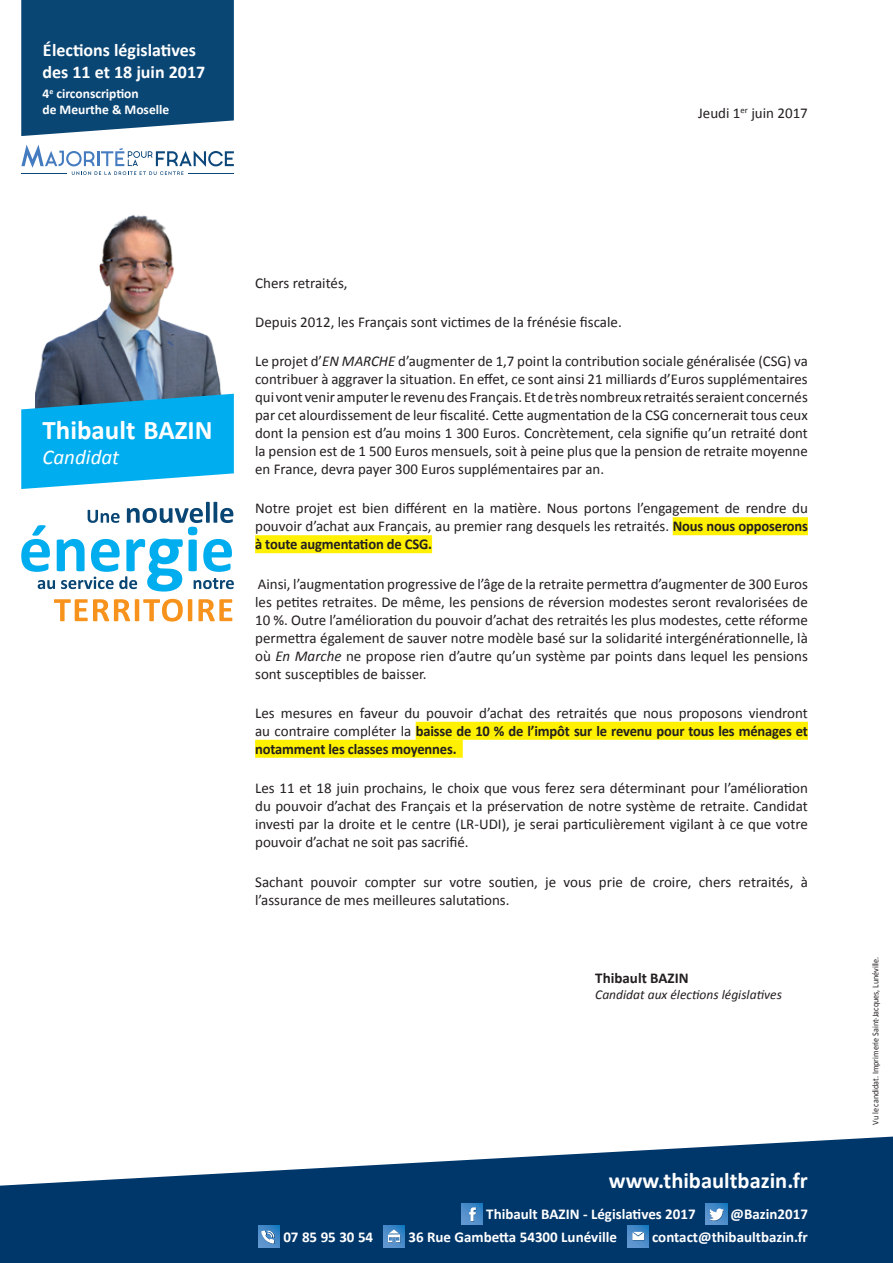
<style>
.page{position:relative;width:893px;height:1263px;background:#fff}
.page>*{position:absolute;margin:0;border:0;box-sizing:border-box;transform-origin:0 0}
.t1{font:700 27px "Calibri";color:#fff}
.t2{font:700 22.5px "Calibri";color:#fff}
.t3{font:italic 21px "Calibri";color:#fff}
.t4{font:700 18px/21.6px "Calibri";color:#fff}
.t5{font:15px/18px "Calibri";color:#231f20;text-align:justify}
.t6{font:700 15px "Calibri";color:#fff}
.t7{font:700 15px "Calibri";color:#231f20}
.t8{font:700 13.5px/16.2px "Calibri";color:#fff}
.t9{font:italic 13.5px "Calibri";color:#231f20}
.t10{font:9px "Calibri";color:#231f20;scale:.9 1}
.s1{font-style:italic}
.s2{font-weight:700}
</style>
<div class="page">
<div style="left:673px;top:517px;width:135px;height:18px;background:#fff101"></div>
<div style="left:255px;top:535px;width:177px;height:18px;background:#fff101"></div>
<div style="left:416px;top:722px;width:392px;height:18px;background:#fff101"></div>
<div style="left:255px;top:740px;width:208px;height:18px;background:#fff101"></div>
<img style="left:36px;top:215px;width:186px;height:179px">
<svg style="left:21px;top:394px;width:213px;height:95px;background:#1cafe7"></svg>
<svg style="left:21px;top:145px;width:213px;height:30px"></svg>
<hr style="left:188px;top:173px;width:46px;height:1px;background:#0c477a">
<hr style="left:21px;top:173px;width:46px;height:1px;background:#0c477a">
<svg style="left:54px;top:599px;width:178px;height:22px"></svg>
<svg style="left:21px;top:502px;width:213px;height:89px"></svg>
<div style="left:21px;top:0;width:213px;height:136px;background:#0a4674"></div>
<svg style="left:0;top:1136px;width:893px;height:127px;fill:#00376b"></svg>
<svg style="left:462px;top:1203px;width:21px;height:21px"></svg>
<svg style="left:469px;top:1207px;width:7px;height:15px"></svg>
<svg style="left:706px;top:1203px;width:21px;height:21px"></svg>
<svg style="left:709px;top:1208px;width:15px;height:13px"></svg>
<svg style="left:259px;top:1226px;width:21px;height:21px"></svg>
<svg style="left:261px;top:1230px;width:14px;height:14px"></svg>
<svg style="left:384px;top:1226px;width:21px;height:21px"></svg>
<svg style="left:388px;top:1229px;width:12px;height:14px"></svg>
<svg style="left:627px;top:1226px;width:22px;height:21px"></svg>
<svg style="left:632px;top:1232px;width:12px;height:8px"></svg>
<p class="t4" style="left:43px;top:39px;width:164px">Élections législatives des 11 et 18 juin 2017</p>
<p class="t8" style="left:43px;top:85px;width:128px">4<sup>e</sup> circonscription<br>de Meurthe &amp; Moselle</p>
<p class="t5" style="left:698px;top:104px;width:111px">Jeudi 1<sup>er</sup> juin 2017</p>
<h1 class="t1" style="left:43px;top:413px;width:172px">Thibault BAZIN</h1>
<h3 class="t3" style="left:43px;top:443px;width:78px">Candidat</h3>
<p class="t5" style="left:255px;top:274px;width:94px">Chers retraités,</p>
<p class="t5" style="left:255px;top:313px;width:368px">Depuis 2012, les Français sont victimes de la frénésie fiscale.</p>
<p class="t5" style="left:255px;top:352px;width:554px">Le projet d’<span class="s1">EN MARCHE</span> d’augmenter de 1,7 point la contribution sociale généralisée (CSG) va contribuer à aggraver la situation. En effet, ce sont ainsi 21 milliards d’Euros supplémentaires qui vont venir amputer le revenu des Français. Et de très nombreux retraités seraient concernés par cet alourdissement de leur fiscalité. Cette augmentation de la CSG concernerait tous ceux dont la pension est d’au moins 1 300 Euros. Concrètement, cela signifie qu’un retraité dont la pension est de 1 500 Euros mensuels, soit à peine plus que la pension de retraite moyenne en France, devra payer 300 Euros supplémentaires par an.</p>
<p class="t5" style="left:255px;top:499px;width:554px">Notre projet est bien différent en la matière. Nous portons l’engagement de rendre du pouvoir d’achat aux Français, au premier rang desquels les retraités. <span class="s2">Nous nous opposerons à toute augmentation de CSG.</span></p>
<p class="t5" style="left:255px;top:575px;width:554px">Ainsi, l’augmentation progressive de l’âge de la retraite permettra d’augmenter de 300 Euros les petites retraites. De même, les pensions de réversion modestes seront revalorisées de 10 %. Outre l’amélioration du pouvoir d’achat des retraités les plus modestes, cette réforme permettra également de sauver notre modèle basé sur la solidarité intergénérationnelle, là où <span class="s1">En Marche</span> ne propose rien d’autre qu’un système par points dans lequel les pensions sont susceptibles de baisser.</p>
<p class="t5" style="left:255px;top:704px;width:554px">Les mesures en faveur du pouvoir d’achat des retraités que nous proposons viendront au contraire compléter la <span class="s2">baisse de 10 % de l’impôt sur le revenu pour tous les ménages et notamment les classes moyennes.</span></p>
<p class="t5" style="left:255px;top:779px;width:554px">Les 11 et 18 juin prochains, le choix que vous ferez sera déterminant pour l’amélioration du pouvoir d’achat des Français et la préservation de notre système de retraite. Candidat investi par la droite et le centre (LR-UDI), je serai particulièrement vigilant à ce que votre pouvoir d’achat ne soit pas sacrifié.</p>
<p class="t5" style="left:255px;top:873px;width:554px">Sachant pouvoir compter sur votre soutien, je vous prie de croire, chers retraités, à l’assurance de mes meilleures salutations.</p>
<p class="t7" style="left:595px;top:968px;width:95px">Thibault BAZIN</p>
<p class="t9" style="left:595px;top:985px;width:188px">Candidat aux élections législatives</p>
<h2 class="t2" style="left:609px;top:1166px;width:201px">www.thibaultbazin.fr</h2>
<p class="t6" style="left:486px;top:1205px;width:211px">Thibault BAZIN - Législatives 2017</p>
<p class="t6" style="left:730px;top:1205px;width:79px">@Bazin2017</p>
<p class="t6" style="left:283px;top:1227px;width:91px">07 85 95 30 54</p>
<p class="t6" style="left:408px;top:1227px;width:210px">36 Rue Gambetta 54300 Lunéville</p>
<p class="t6" style="left:652px;top:1227px;width:157px">contact@thibaultbazin.fr</p>
<p class="t10" style="left:870px;top:1125px;width:188px;rotate:-90deg">Vu le candidat. Imprimerie Saint-Jacques, Lunéville.</p>
</div>
